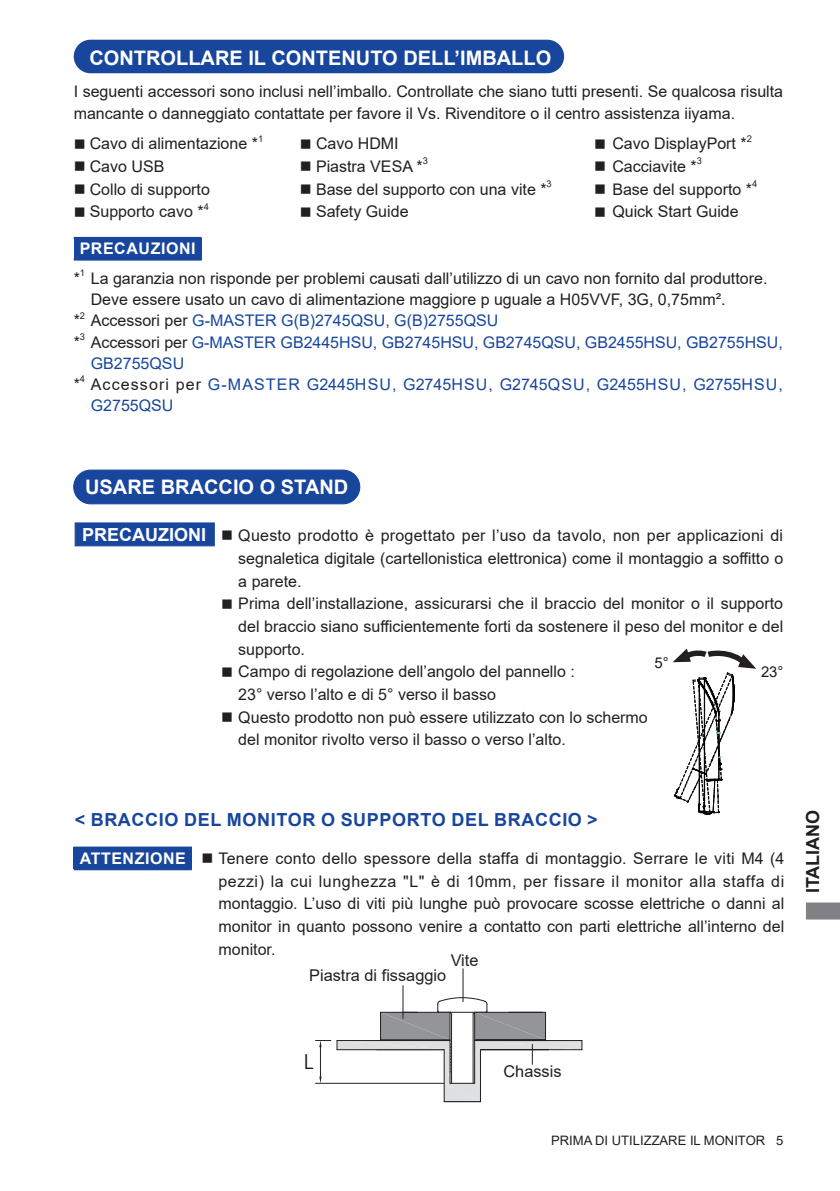
<style>
.page{position:relative;width:840px;height:1191px;background:#fff}
.page>*{position:absolute;margin:0;border:0;box-sizing:border-box;transform-origin:0 0}
.t1{font:700 20px "Arial";color:#fff}
.t2{font:19.4px "Koz Go Pro";color:#231f20}
.t3{font:700 18px "Arial";letter-spacing:.035em;color:#18469d}
.t4{font:700 18px "Arial";color:#fff}
.t5{font:700 18px "Arial";color:#231f20}
.t6{font:16.2px "Arial";color:#231f20}
.t7{font:16px/22.6px "Arial";color:#231f20}
.t8{font:16px/21.2px "Arial";color:#18469d}
.t9{font:700 16px "Arial";letter-spacing:.035em;color:#fff}
.t10{font:14.8px "Arial";color:#211814}
.t11{font:13px "Arial";color:#231f20}
.t12{font:9.4px "Arial";color:#231f20}
.s1{color:#231f20}
</style>
<div class="page">
<svg style="left:806px;top:902px;width:33px;height:17px"></svg>
<div style="left:75px;top:41px;width:487px;height:31px;background:#18469d;border-radius:16px"></div>
<div style="left:74px;top:40px;width:489px;height:33px;border:2px solid #18469d;border-radius:16px"></div>
<div style="left:74px;top:847px;width:118px;height:22px;background:#18469d"></div>
<hr style="left:74px;top:868px;width:118px;height:2px;background:#18469d">
<hr style="left:74px;top:846px;width:118px;height:2px;background:#18469d">
<div style="left:74px;top:238px;width:127px;height:21px;background:#18469d"></div>
<hr style="left:74px;top:258px;width:127px;height:2px;background:#18469d">
<hr style="left:74px;top:237px;width:127px;height:2px;background:#18469d">
<div style="left:75px;top:522px;width:139px;height:24px;background:#18469d;border:1px solid #18469d"></div>
<hr style="left:444px;top:1101px;width:36px;height:1px;background:#231f20">
<hr style="left:402px;top:985px;width:1px;height:33px;background:#231f20">
<hr style="left:462px;top:968px;width:1px;height:33px;background:#231f20">
<hr style="left:315px;top:1082px;width:128px;height:1px;background:#231f20">
<svg style="left:315px;top:1040px;width:15px;height:43px"></svg>
<svg style="left:336px;top:997px;width:246px;height:104px"></svg>
<div style="left:74px;top:470px;width:285px;height:34px;background:#18469d;border-radius:17px"></div>
<div style="left:73px;top:469px;width:287px;height:35px;border:1px solid #18469d;border-radius:17px"></div>
<svg style="left:672px;top:648px;width:83px;height:167px"></svg>
<p class="t1" style="left:89px;top:44px;width:463px">CONTROLLARE IL CONTENUTO DELL’IMBALLO</p>
<p class="t7" style="left:74px;top:79px;width:710px">I seguenti accessori sono inclusi nell’imballo. Controllate che siano tutti presenti. Se qualcosa risulta mancante o danneggiato contattate per favore il Vs. Rivenditore o il centro assistenza iiyama.</p>
<p class="t7" style="left:74px;top:132px;width:186px">■ Cavo di alimentazione *</p>
<p class="t12" style="left:258px;top:132px;width:7px">1</p>
<p class="t7" style="left:300px;top:132px;width:100px">■ Cavo HDMI</p>
<p class="t7" style="left:594px;top:132px;width:154px">■ Cavo DisplayPort *</p>
<p class="t12" style="left:746px;top:132px;width:7px">2</p>
<p class="t7" style="left:74px;top:155px;width:92px">■ Cavo USB</p>
<p class="t7" style="left:300px;top:155px;width:124px">■ Piastra VESA *</p>
<p class="t12" style="left:422px;top:154px;width:7px">3</p>
<p class="t7" style="left:594px;top:155px;width:104px">■ Cacciavite *</p>
<p class="t12" style="left:696px;top:154px;width:7px">3</p>
<p class="t7" style="left:74px;top:178px;width:138px">■ Collo di supporto</p>
<p class="t7" style="left:300px;top:178px;width:248px">■ Base del supporto con una vite *</p>
<p class="t12" style="left:546px;top:177px;width:7px">3</p>
<p class="t7" style="left:594px;top:178px;width:159px">■ Base del supporto *</p>
<p class="t12" style="left:751px;top:177px;width:7px">4</p>
<p class="t7" style="left:74px;top:200px;width:131px">■ Supporto cavo *</p>
<p class="t12" style="left:204px;top:200px;width:7px">4</p>
<p class="t7" style="left:300px;top:200px;width:110px">■ Safety Guide</p>
<p class="t7" style="left:594px;top:200px;width:146px">■ Quick Start Guide</p>
<p class="t9" style="left:80px;top:237px;width:117px">PRECAUZIONI</p>
<p class="t7" style="left:74px;top:267px;width:8px">*</p>
<p class="t12" style="left:80px;top:266px;width:7px">1</p>
<p class="t7" style="left:91px;top:267px;width:677px;line-height:21.2px">La garanzia non risponde per problemi causati dall’utilizzo di un cavo non fornito dal produttore.<br>Deve essere usato un cavo di alimentazione maggiore p uguale a H05VVF, 3G, 0,75mm².</p>
<p class="t7" style="left:74px;top:309px;width:8px">*</p>
<p class="t12" style="left:80px;top:309px;width:7px">2</p>
<p class="t8" style="left:91px;top:310px;width:409px"><span class="s1">Accessori per</span> G-MASTER G(B)2745QSU, G(B)2755QSU</p>
<p class="t7" style="left:74px;top:330px;width:8px">*</p>
<p class="t12" style="left:80px;top:330px;width:7px">3</p>
<p class="t8" style="left:91px;top:331px;width:693px"><span class="s1">Accessori per</span> G-MASTER GB2445HSU, GB2745HSU, GB2745QSU, GB2455HSU, GB2755HSU,<br>GB2755QSU</p>
<p class="t7" style="left:74px;top:373px;width:8px">*</p>
<p class="t12" style="left:80px;top:373px;width:7px">4</p>
<p class="t8" style="left:91px;top:374px;width:693px"><span class="s1">Accessori per</span> G-MASTER G2445HSU, G2745HSU, G2745QSU, G2455HSU, G2755HSU,<br>G2755QSU</p>
<p class="t1" style="left:85px;top:473px;width:264px">USARE BRACCIO O STAND</p>
<p class="t4" style="left:82px;top:522px;width:126px">PRECAUZIONI</p>
<p class="t7" style="left:238px;top:524px;width:546px;text-align:justify;text-indent:-17px">■ Questo prodotto è progettato per l’uso da tavolo, non per applicazioni di segnaletica digitale (cartellonistica elettronica) come il montaggio a soffitto o a parete.</p>
<p class="t7" style="left:238px;top:592px;width:546px;text-align:justify;text-indent:-17px">■ Prima dell’installazione, assicurarsi che il braccio del monitor o il supporto del braccio siano sufficientemente forti da sostenere il peso del monitor e del supporto.</p>
<p class="t7" style="left:238px;top:660px;width:338px;text-indent:-17px">■ Campo di regolazione dell’angolo del pannello :<br>23° verso l’alto e di 5° verso il basso</p>
<p class="t7" style="left:238px;top:705px;width:411px;text-indent:-17px">■ Questo prodotto non può essere utilizzato con lo schermo del monitor rivolto verso il basso o verso l’alto.</p>
<p class="t10" style="left:654px;top:653px;width:16px">5°</p>
<p class="t10" style="left:760px;top:661px;width:24px">23°</p>
<p class="t3" style="left:75px;top:806px;width:524px">&lt; BRACCIO DEL MONITOR O SUPPORTO DEL BRACCIO &gt;</p>
<p class="t9" style="left:80px;top:847px;width:108px">ATTENZIONE</p>
<p class="t7" style="left:218px;top:847px;width:567px;text-align:justify;text-indent:-17px">■ Tenere conto dello spessore della staffa di montaggio. Serrare le viti M4 (4 pezzi) la cui lunghezza "L" è di 10mm, per fissare il monitor alla staffa di montaggio. L’uso di viti più lunghe può provocare scosse elettriche o danni al monitor in quanto possono venire a contatto con parti elettriche all’interno del monitor.</p>
<p class="t6" style="left:450px;top:949px;width:29px">Vite</p>
<p class="t6" style="left:309px;top:964px;width:138px">Piastra di fissaggio</p>
<p class="t5" style="left:799px;top:893px;width:85px;rotate:-90deg">ITALIANO</p>
<p class="t2" style="left:304px;top:1049px;width:11px">L</p>
<p class="t6" style="left:503px;top:1060px;width:59px">Chassis</p>
<p class="t11" style="left:551px;top:1131px;width:233px">PRIMA DI UTILIZZARE IL MONITOR 5</p>
</div>
